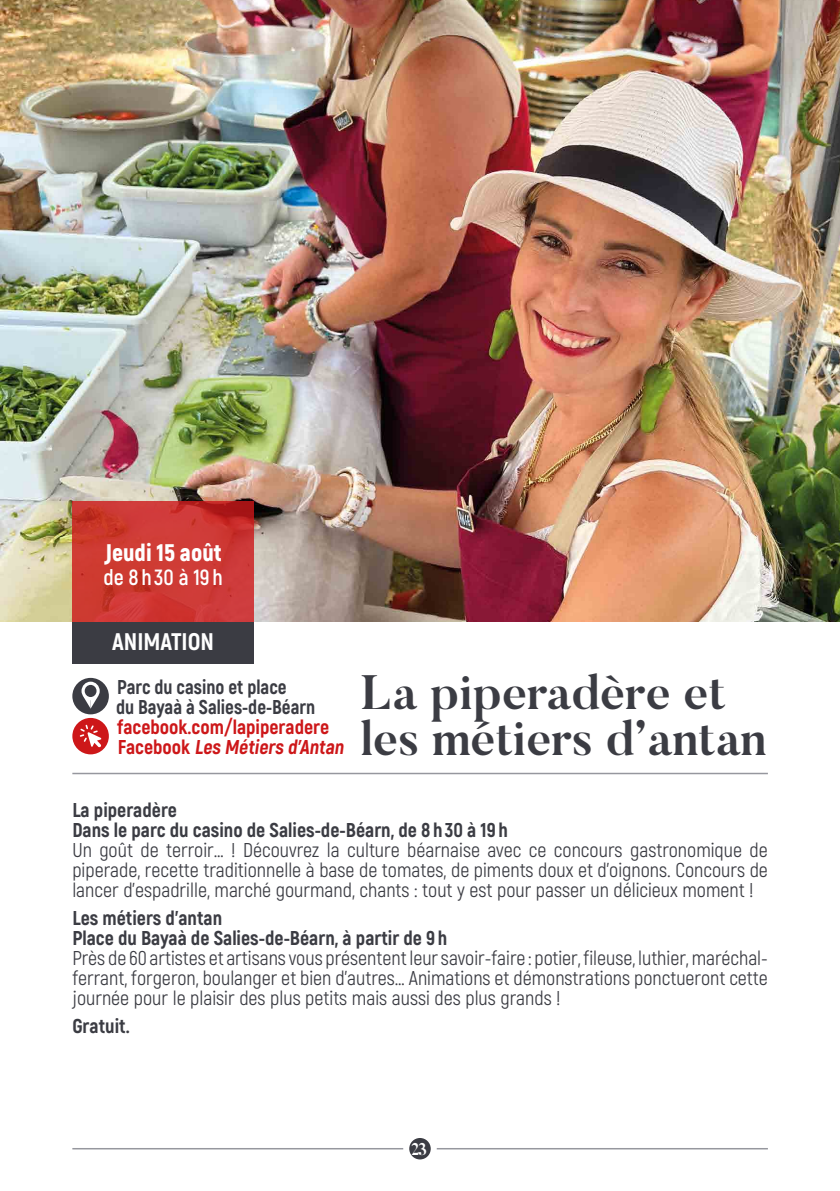
<style>
.page{position:relative;width:840px;height:1191px;background:#fff}
.page>*{position:absolute;margin:0;border:0;box-sizing:border-box;transform-origin:0 0}
.t1{font:700 48px/46px "Butler";color:#3b3c43}
.t2{font:900 24px "Akrobat";color:#fff}
.t3{font:800 24px "Akrobat";color:#fff}
.t4{font:700 22px "Akrobat";letter-spacing:.055em;color:#fff}
.t5{font:20px/20px "Akrobat";color:#3b3c43;text-align:justify}
.t6{font:800 20px/20px "Akrobat";color:#3b3c43}
.t7{font:800 20px/20px "Akrobat";color:#cd1719}
.t8{font:800 20px/20px "Akrobat";color:#3b3c43;scale:.96 1}
.t9{font:700 17px "Butler";color:#fff}
</style>
<div class="page">
<img style="left:0;top:0;width:839px;height:621px">
<svg style="left:72px;top:501px;width:182px;height:120px;background:#cb3732"></svg>
<div style="left:72px;top:621px;width:182px;height:42px;background:#3b3c43"></div>
<div style="left:72px;top:678px;width:37px;height:36px;background:#3b3c43;border-radius:50%"></div>
<svg style="left:83px;top:697px;width:15px;height:11px"></svg>
<svg style="left:81px;top:681px;width:19px;height:19px"></svg>
<div style="left:85px;top:685px;width:11px;height:12px;background:#3b3c43;border-radius:50%"></div>
<div style="left:72px;top:718px;width:37px;height:36px;background:#cd1719;border-radius:50%"></div>
<svg style="left:79px;top:724px;width:22px;height:23px"></svg>
<hr style="left:72px;top:772px;width:695px;height:2px;background:#96979e">
<hr style="left:72px;top:1148px;width:695px;height:1px;background:#96979e">
<div style="left:406px;top:1135px;width:27px;height:27px;background:#3b3c43;border-radius:50%"></div>
<div style="left:403px;top:1132px;width:33px;height:33px;border:6px solid #fff;border-radius:50%"></div>
<p class="t2" style="left:104px;top:537px;width:119px">Jeudi 15 août</p>
<p class="t4" style="left:103px;top:563px;width:121px">de 8h30 à 19h</p>
<p class="t3" style="left:112px;top:626px;width:103px">ANIMATION</p>
<p class="t8" style="left:116px;top:677px;width:209px">Parc du casino et place<br>du Bayaà à Salies-de-Béarn</p>
<p class="t7" style="left:117px;top:717px;width:231px">facebook.com/lapiperadere<br>Fa c e b o o k Les Métiers d’Antan</p>
<h1 class="t1" style="left:360px;top:669px;width:408px">La piperadère et les métiers d’antan</h1>
<p class="t6" style="left:72px;top:800px;width:436px">La piperadère<br>Dans le parc du casino de Salies-de-Béarn, de 8 h 30 à 19 h</p>
<p class="t5" style="left:72px;top:840px;width:696px">Un goût de terroir… ! Découvrez la culture béarnaise avec ce concours gastronomique de piperade, recette traditionnelle à base de tomates, de piments doux et d’oignons. Concours de lancer d’espadrille, marché gourmand, chants : tout y est pour passer un délicieux moment !</p>
<p class="t6" style="left:72px;top:908px;width:376px">Les métiers d’antan<br>Place du Bayaà de Salies-de-Béarn, à partir de 9 h</p>
<p class="t5" style="left:72px;top:948px;width:696px">Près de 60 artistes et artisans vous présentent leur savoir-faire : potier, fileuse, luthier, maréchal&shy;ferrant, forgeron, boulanger et bien d’autres… Animations et démonstrations ponctueront cette journée pour le plaisir des plus petits mais aussi des plus grands !</p>
<p class="t6" style="left:72px;top:1016px;width:59px">Gratuit.</p>
<p class="t9" style="left:411px;top:1138px;width:17px">23</p>
</div>
